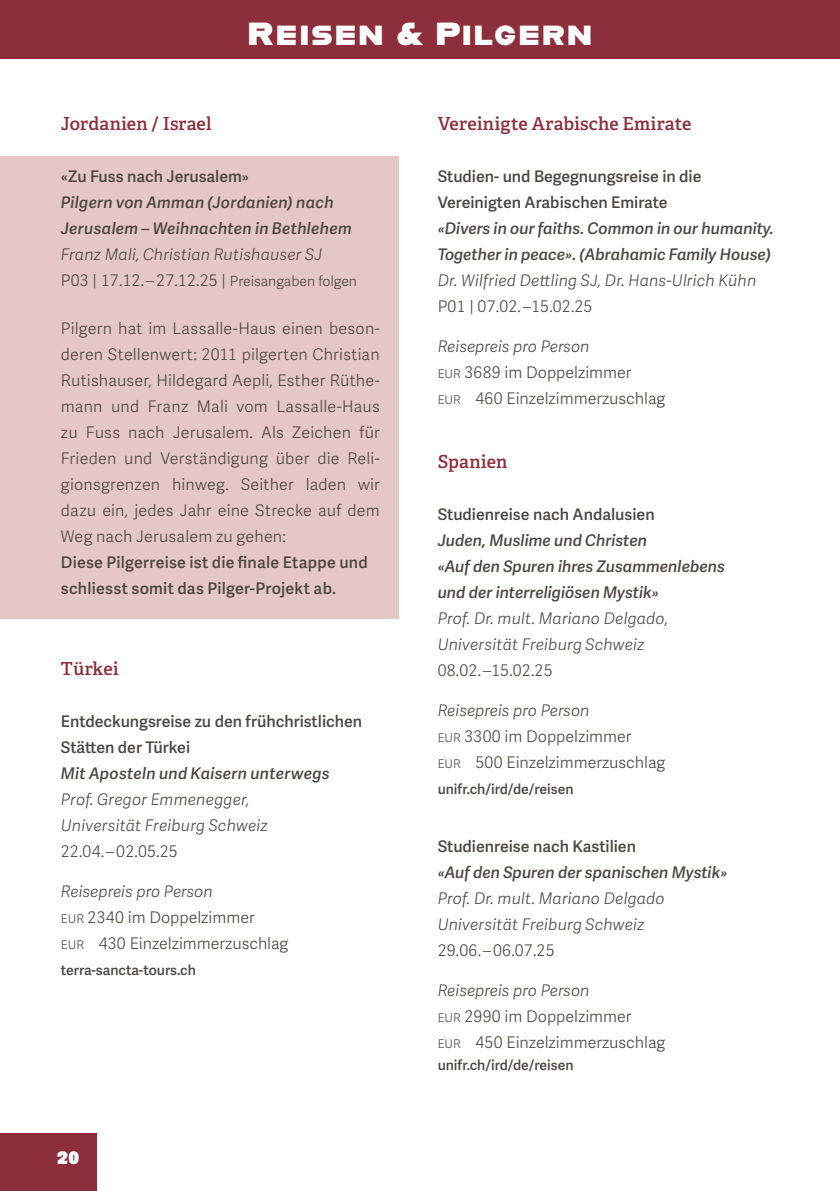
<style>
.page{position:relative;width:840px;height:1191px;background:#fff}
.page>*{position:absolute;margin:0;border:0;box-sizing:border-box;transform-origin:0 0}
.t1{font:32px "Alfarn";letter-spacing:.07em;color:#fff}
.t2{font:600 18px "Adelle";letter-spacing:.01em;color:#8c2e3b}
.t3{font:18px "Alfarn";color:#fff}
.t4{font:300 16px/26px "Adelle Sans";color:#4d4641}
.t5{font:italic 600 16px/26px "Adelle Sans";color:#4d4641}
.t6{font:italic 300 16px/26px "Adelle Sans";letter-spacing:.01em;color:#4d4641}
.t7{font:600 16px/26px "Adelle Sans";color:#4d4641}
.t8{font:600 14px "Adelle Sans";color:#4d4641}
.s1{font-style:normal}
.s2{font-style:normal;font-size:14px}
.s3{font-style:italic}
.s4{font-size:12px}
</style>
<div class="page">
<div style="left:0;top:156px;width:398px;height:462px;background:#e5c7c5"></div>
<div style="left:0;top:1134px;width:96px;height:57px;background:#8c2e3b"></div>
<div style="left:0;top:0;width:839px;height:58px;background:#8c2e3b"></div>
<h1 class="t1" style="left:248px;top:15px;width:345px">Reisen &amp; Pilgern</h1>
<p class="t2" style="left:61px;top:112px;width:152px">Jordanien / Israel</p>
<p class="t7" style="left:61px;top:164px;width:190px">«Zu Fuss nach Jerusalem»</p>
<p class="t5" style="left:61px;top:189px;width:292px">Pilgern von Amman (Jordanien) nach<br>Jerusalem – Weihnachten in Bethlehem</p>
<p class="t6" style="left:61px;top:241px;width:297px">Franz Mali, Christian Rutishauser SJ<br><span class="s1">P03 | 17.12. – 27.12.25 |</span> <span class="s2">Preisangaben folgen</span></p>
<p class="t4" style="left:61px;top:315px;width:320px;text-align:justify">Pilgern hat im Lassalle-Haus einen beson&shy;deren Stellenwert: 2011 pilgerten Christian Rutishauser, Hildegard Aepli, Esther Rüthe&shy;mann und Franz Mali vom Lassalle-Haus zu Fuss nach Jerusalem. Als Zeichen für Frieden und Verständigung über die Reli&shy;gionsgrenzen hinweg. Seither laden wir dazu ein, jedes Jahr eine Strecke auf dem Weg nach Jerusalem zu gehen:</p>
<p class="t7" style="left:61px;top:550px;width:308px">Diese Pilgerreise ist die finale Etappe und schliesst somit das Pilger-Projekt ab.</p>
<p class="t2" style="left:61px;top:657px;width:59px">Türkei</p>
<p class="t7" style="left:61px;top:709px;width:303px">Entdeckungsreise zu den frühchristlichen<br>Stätten der Türkei</p>
<p class="t5" style="left:61px;top:760px;width:270px">Mit Aposteln und Kaisern unterwegs</p>
<p class="t6" style="left:61px;top:786px;width:208px">Prof. Gregor Emmenegger,<br>Universität Freiburg Schweiz</p>
<p class="t4" style="left:61px;top:838px;width:119px">22.04. – 02.05.25</p>
<p class="t4" style="left:61px;top:878px;width:229px"><span class="s3">Reisepreis pro Person<br></span><span class="s4">EUR</span> 2340 im Doppelzimmer<br><span class="s4">EUR</span> 430 Einzelzimmerzuschlag</p>
<p class="t8" style="left:61px;top:962px;width:136px">terra-sancta-tours.ch</p>
<p class="t3" style="left:57px;top:1147px;width:24px">20</p>
<p class="t2" style="left:437px;top:112px;width:255px">Vereinigte Arabische Emirate</p>
<p class="t7" style="left:437px;top:164px;width:265px">Studien- und Begegnungsreise in die<br>Vereinigten Arabischen Emirate</p>
<p class="t5" style="left:437px;top:215px;width:337px">«Divers in our faiths. Common in our humanity.<br>Together in peace». (Abrahamic Family House)</p>
<p class="t6" style="left:437px;top:267px;width:320px">Dr. Wilfried Dettling SJ, Dr. Hans-Ulrich Kühn</p>
<p class="t4" style="left:437px;top:293px;width:156px">P01 | 07.02. –15.02.25</p>
<p class="t4" style="left:437px;top:333px;width:229px"><span class="s3">Reisepreis pro Person<br></span><span class="s4">EUR</span> 3689 im Doppelzimmer<br><span class="s4">EUR</span> 460 Einzelzimmerzuschlag</p>
<p class="t2" style="left:437px;top:450px;width:71px">Spanien</p>
<p class="t7" style="left:437px;top:502px;width:218px">Studienreise nach Andalusien</p>
<p class="t5" style="left:437px;top:527px;width:289px">Juden, Muslime und Christen<br>«Auf den Spuren ihres Zusammenlebens und der interreligiösen Mystik»</p>
<p class="t6" style="left:437px;top:605px;width:232px">Prof. Dr. mult. Mariano Delgado,<br>Universität Freiburg Schweiz</p>
<p class="t4" style="left:437px;top:657px;width:117px">08.02. –15.02.25</p>
<p class="t4" style="left:437px;top:697px;width:229px"><span class="s3">Reisepreis pro Person<br></span><span class="s4">EUR</span> 3300 im Doppelzimmer<br><span class="s4">EUR</span> 500 Einzelzimmerzuschlag</p>
<p class="t8" style="left:437px;top:781px;width:137px">unifr.ch/ird/de/reisen</p>
<p class="t7" style="left:437px;top:834px;width:200px">Studienreise nach Kastilien</p>
<p class="t5" style="left:437px;top:859px;width:291px">«Auf den Spuren der spanischen Mystik»</p>
<p class="t6" style="left:437px;top:885px;width:228px">Prof. Dr. mult. Mariano Delgado<br>Universität Freiburg Schweiz</p>
<p class="t4" style="left:437px;top:937px;width:119px">29.06. – 06.07.25</p>
<p class="t4" style="left:437px;top:977px;width:229px"><span class="s3">Reisepreis pro Person<br></span><span class="s4">EUR</span> 2990 im Doppelzimmer<br><span class="s4">EUR</span> 450 Einzelzimmerzuschlag</p>
<p class="t8" style="left:437px;top:1057px;width:137px">unifr.ch/ird/de/reisen</p>
</div>
